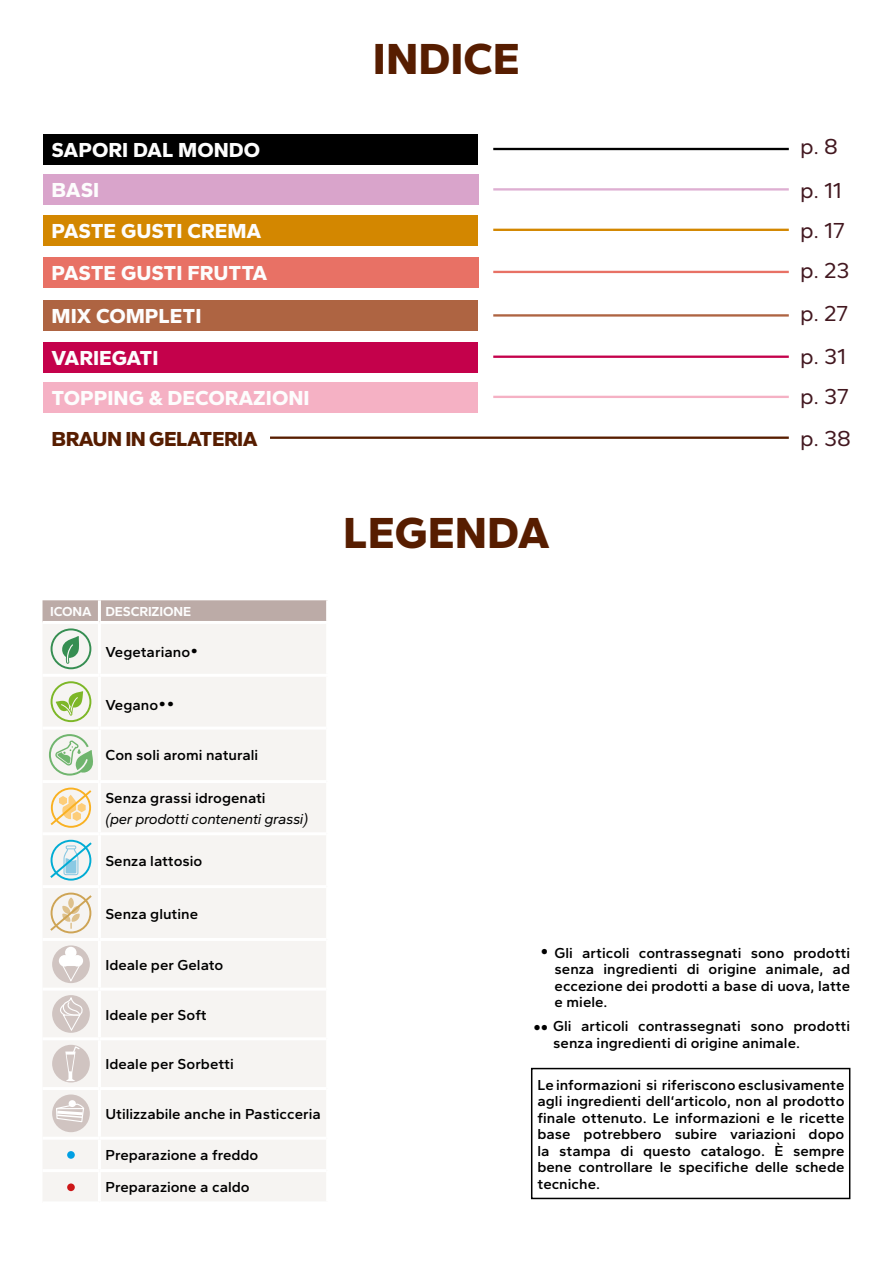
<style>
.page{position:relative;width:893px;height:1263px;background:#fff}
.page>*{position:absolute;margin:0;border:0;box-sizing:border-box;transform-origin:0 0}
.t1{font:800 45px "Gantari";color:#571d00}
.t2{font:22.5px/43.5px "Gantari";letter-spacing:-.01em;color:#42171f}
.t3{font:800 21px/41.5px "Gantari";color:#fdfdfd}
.t4{font:800 21px "Gantari";letter-spacing:-.025em;color:#571d00}
.t5{font:600 15px/16.5px "Gantari";color:#000}
.t6{font:italic 15px "Gantari";letter-spacing:-.025em;color:#000}
.t7{font:700 13.5px "Gantari";letter-spacing:-.01em;color:#fdfdfd}
.s1{font-weight:400;font-size:21px}
.s2{font-family:"Calibri";font-weight:400;font-size:12.3px}
</style>
<div class="page">
<div style="left:43px;top:134px;width:435px;height:31px;background:#000"></div>
<div style="left:43px;top:174px;width:435px;height:31px;background:#d9a4cb"></div>
<div style="left:43px;top:215px;width:435px;height:31px;background:#d38700"></div>
<div style="left:43px;top:257px;width:435px;height:31px;background:#e87165"></div>
<div style="left:43px;top:300px;width:435px;height:31px;background:#ae6442"></div>
<div style="left:43px;top:342px;width:435px;height:30px;background:#c4014b"></div>
<div style="left:43px;top:382px;width:435px;height:31px;background:#f5b1c4"></div>
<hr style="left:493px;top:148px;width:296px;height:2px;background:#000">
<hr style="left:493px;top:188px;width:296px;height:3px;background:#deafd2">
<hr style="left:493px;top:229px;width:296px;height:2px;background:#d38700">
<hr style="left:493px;top:271px;width:296px;height:2px;background:#e87165">
<hr style="left:493px;top:314px;width:296px;height:3px;background:#ae6442">
<hr style="left:493px;top:356px;width:296px;height:2px;background:#c4014b">
<hr style="left:493px;top:396px;width:296px;height:2px;background:#f5b1c4">
<hr style="left:270px;top:436px;width:519px;height:3px;background:#571d00">
<div style="left:43px;top:600px;width:283px;height:21px;background:#bcaba7"></div>
<div style="left:43px;top:624px;width:283px;height:577px;background:#f6f4f2"></div>
<hr style="left:98px;top:600px;width:3px;height:21px;background:#fff">
<hr style="left:43px;top:727px;width:56px;height:3px;background:#fff">
<hr style="left:99px;top:727px;width:227px;height:3px;background:#fff">
<hr style="left:43px;top:780px;width:56px;height:3px;background:#fff">
<hr style="left:99px;top:780px;width:227px;height:3px;background:#fff">
<hr style="left:43px;top:832px;width:56px;height:3px;background:#fff">
<hr style="left:99px;top:832px;width:227px;height:3px;background:#fff">
<hr style="left:43px;top:885px;width:56px;height:3px;background:#fff">
<hr style="left:99px;top:885px;width:227px;height:3px;background:#fff">
<hr style="left:43px;top:938px;width:56px;height:3px;background:#fff">
<hr style="left:99px;top:938px;width:227px;height:3px;background:#fff">
<hr style="left:43px;top:987px;width:56px;height:3px;background:#fff">
<hr style="left:99px;top:987px;width:227px;height:3px;background:#fff">
<hr style="left:43px;top:1037px;width:56px;height:3px;background:#fff">
<hr style="left:99px;top:1037px;width:227px;height:3px;background:#fff">
<hr style="left:43px;top:1087px;width:56px;height:3px;background:#fff">
<hr style="left:99px;top:1087px;width:227px;height:3px;background:#fff">
<hr style="left:43px;top:1137px;width:56px;height:3px;background:#fff">
<hr style="left:99px;top:1137px;width:227px;height:3px;background:#fff">
<hr style="left:43px;top:1169px;width:56px;height:3px;background:#fff">
<hr style="left:99px;top:1169px;width:227px;height:3px;background:#fff">
<hr style="left:98px;top:624px;width:3px;height:50px;background:#fff">
<hr style="left:43px;top:674px;width:56px;height:3px;background:#fff">
<hr style="left:99px;top:674px;width:230px;height:3px;background:#fff">
<hr style="left:98px;top:677px;width:3px;height:50px;background:#fff">
<hr style="left:98px;top:730px;width:3px;height:50px;background:#fff">
<hr style="left:98px;top:783px;width:3px;height:49px;background:#fff">
<hr style="left:98px;top:835px;width:3px;height:50px;background:#fff">
<hr style="left:98px;top:888px;width:3px;height:50px;background:#fff">
<hr style="left:98px;top:941px;width:3px;height:46px;background:#fff">
<hr style="left:98px;top:990px;width:3px;height:47px;background:#fff">
<hr style="left:98px;top:1090px;width:3px;height:47px;background:#fff">
<hr style="left:98px;top:1140px;width:3px;height:29px;background:#fff">
<hr style="left:98px;top:1172px;width:3px;height:29px;background:#fff">
<svg style="left:51px;top:628px;width:40px;height:41px"></svg>
<svg style="left:51px;top:681px;width:40px;height:41px"></svg>
<svg style="left:49px;top:734px;width:45px;height:41px"></svg>
<svg style="left:51px;top:787px;width:40px;height:41px"></svg>
<svg style="left:50px;top:840px;width:42px;height:40px"></svg>
<svg style="left:50px;top:892px;width:42px;height:41px"></svg>
<div style="left:52px;top:945px;width:38px;height:38px;background:#d0c4c1;border-radius:50%"></div>
<div style="left:59px;top:955px;width:11px;height:11px;background:#fff;border-radius:50%"></div>
<div style="left:72px;top:955px;width:11px;height:11px;background:#fff;border-radius:50%"></div>
<div style="left:65px;top:947px;width:12px;height:11px;background:#fff;border-radius:50%"></div>
<svg style="left:61px;top:964px;width:20px;height:19px"></svg>
<div style="left:68px;top:955px;width:5px;height:10px;background:#fff"></div>
<div style="left:52px;top:995px;width:38px;height:38px;background:#d0c4c1;border-radius:50%"></div>
<svg style="left:56px;top:998px;width:29px;height:34px"></svg>
<svg style="left:43px;top:1040px;width:283px;height:47px"></svg>
<div style="left:52px;top:1094px;width:38px;height:38px;background:#d0c4c1;border-radius:50%"></div>
<svg style="left:54px;top:1104px;width:30px;height:19px"></svg>
<div style="left:69px;top:1100px;width:7px;height:7px;background:#fff;border-radius:50%"></div>
<div style="left:67px;top:1151px;width:8px;height:8px;background:#009fe3;border-radius:50%"></div>
<div style="left:67px;top:1183px;width:8px;height:8px;background:#cd1719;border-radius:50%"></div>
<div style="left:531px;top:1068px;width:319px;height:131px;border:2px solid #000"></div>
<h3 class="t3" style="left:52px;top:129px;width:217px">SAPORI DAL MONDO<br>BASI<br>PASTE GUSTI CREMA<br>PASTE GUSTI FRUTTA<br>MIX COMPLETI</h3>
<h3 class="t3" style="left:52px;top:338px;width:259px;line-height:40.2px">VARIEGATI<br>TOPPING &amp; DECORAZIONI</h3>
<h3 class="t4" style="left:52px;top:427px;width:208px">BRAUN IN GELATERIA</h3>
<h1 class="t1" style="left:373px;top:33px;width:149px">INDICE</h1>
<h2 class="t2" style="left:800px;top:125px;width:43px">p. 8 p. 11</h2>
<h2 class="t2" style="left:800px;top:210px;width:51px;line-height:40px">p. 17 p. 23</h2>
<h2 class="t2" style="left:800px;top:293px;width:49px;line-height:42.3px">p. 27 p. 31</h2>
<h2 class="t2" style="left:800px;top:376px;width:52px;line-height:41.5px">p. 37 p. 38</h2>
<p class="t7" style="left:50px;top:604px;width:142px">ICONA DESCRIZIONE</p>
<p class="t5" style="left:105px;top:643px;width:95px">Vegetariano<span class="s1">•</span></p>
<p class="t5" style="left:105px;top:696px;width:71px">Vegano<span class="s1">••</span></p>
<p class="t5" style="left:105px;top:747px;width:154px">Con soli aromi naturali</p>
<p class="t5" style="left:105px;top:789px;width:162px">Senza grassi idrogenati</p>
<p class="t6" style="left:105px;top:810px;width:204px">(per prodotti contenenti grassi)</p>
<p class="t5" style="left:105px;top:852px;width:99px">Senza lattosio</p>
<p class="t5" style="left:105px;top:905px;width:94px">Senza glutine</p>
<p class="t5" style="left:105px;top:957px;width:119px">Ideale per Gelato</p>
<p class="t5" style="left:105px;top:1006px;width:103px">Ideale per Soft</p>
<p class="t5" style="left:105px;top:1056px;width:130px">Ideale per Sorbetti</p>
<p class="t5" style="left:105px;top:1106px;width:217px">Utilizzabile anche in Pasticceria</p>
<p class="t5" style="left:105px;top:1139px;width:155px;line-height:32.4px">Preparazione a freddo<br>Preparazione a caldo</p>
<h1 class="t1" style="left:343px;top:506px;width:208px">LEGENDA</h1>
<p class="t5" style="left:555px;top:944px;width:297px;text-align:justify;text-indent:-14px"><sup>●</sup> Gli articoli contrassegnati sono prodotti senza ingredienti di origine animale, ad eccezione dei prodotti a base di uova, latte e miele.</p>
<p class="t5" style="left:553px;top:1018px;width:298px;text-indent:-20px"><span class="s2">●●</span> Gli articoli contrassegnati sono prodotti senza ingredienti di origine animale.</p>
<p class="t5" style="left:537px;top:1076px;width:309px;text-align:justify">Le informazioni si riferiscono esclusivamente agli ingredienti dell‘articolo, non al prodotto finale ottenuto. Le informazioni e le ricette base potrebbero subire variazioni dopo la stampa di questo catalogo. È sempre bene controllare le specifiche delle schede tecniche.</p>
</div>
